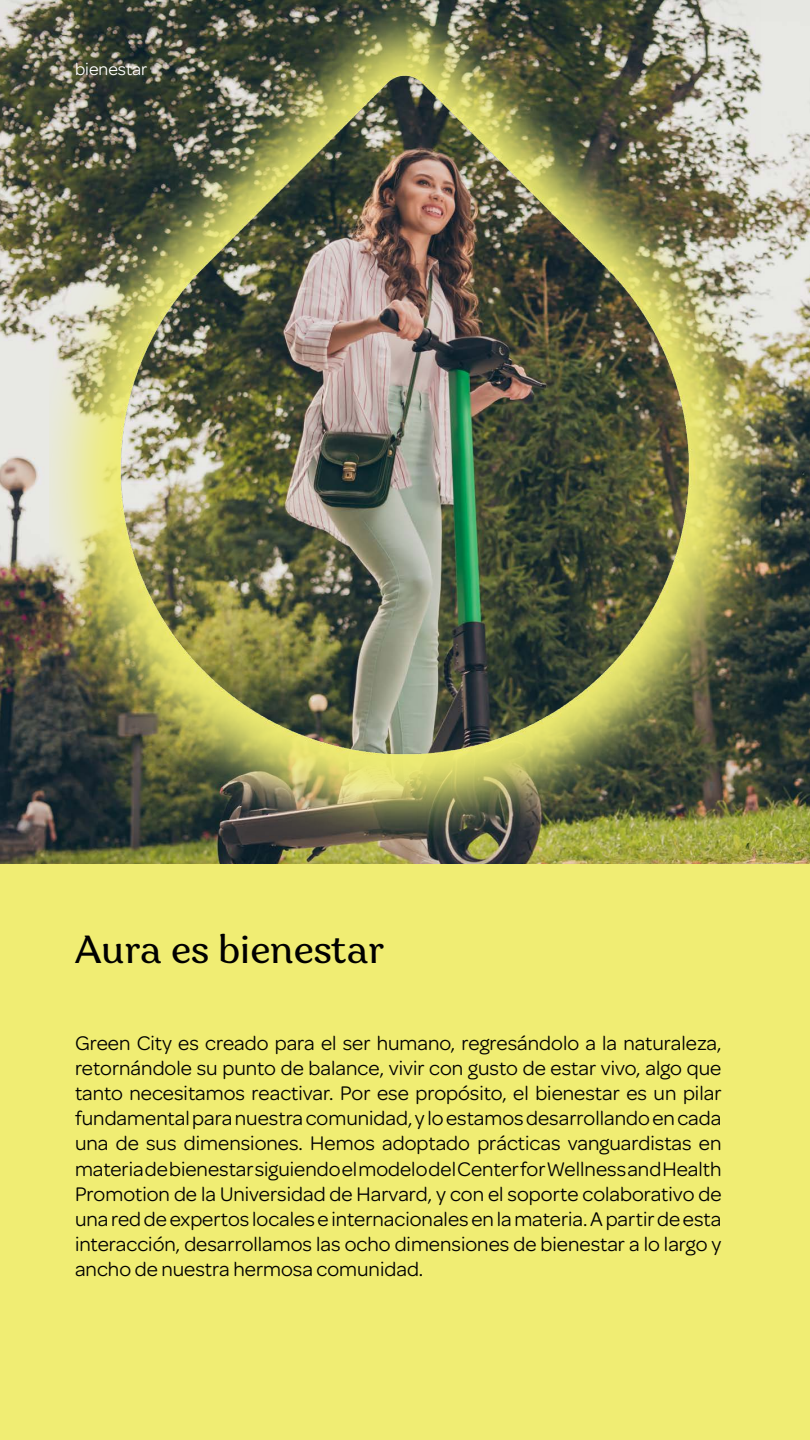
<style>
.page{position:relative;width:810px;height:1440px;background:#fff}
.page>*{position:absolute;margin:0;border:0;box-sizing:border-box;transform-origin:0 0}
.t1{font:39px "Garbata";color:#000}
.t2{font:21px/25.2px "Omnes";color:#000;text-align:justify}
.t3{font:18px "Omnes";color:#fff}
</style>
<div class="page">
<div style="left:0;top:792px;width:810px;height:648px;background:#f0ed73"></div>
<img style="left:0;top:0;width:810px;height:864px">
<img style="left:49px;top:0;width:712px;height:864px">
<p class="t3" style="left:75px;top:59px;width:74px">bienestar</p>
<h1 class="t1" style="left:75px;top:921px;width:311px">Aura es bienestar</h1>
<p class="t2" style="left:75px;top:1030px;width:648px">Green City es creado para el ser humano, regresándolo a la naturaleza, retornándole su punto de balance, vivir con gusto de estar vivo, algo que tanto necesitamos reactivar. Por ese propósito, el bienestar es un pilar fundamental para nuestra comunidad, y lo estamos desarrollando en cada una de sus dimensiones. Hemos adoptado prácticas vanguardistas en materia de bienestar siguiendo el modelo del Center for Wellness and Health Promotion de la Universidad de Harvard, y con el soporte colaborativo de una red de expertos locales e internacionales en la materia. A partir de esta interacción, desarrollamos las ocho dimensiones de bienestar a lo largo y ancho de nuestra hermosa comunidad.</p>
</div>
